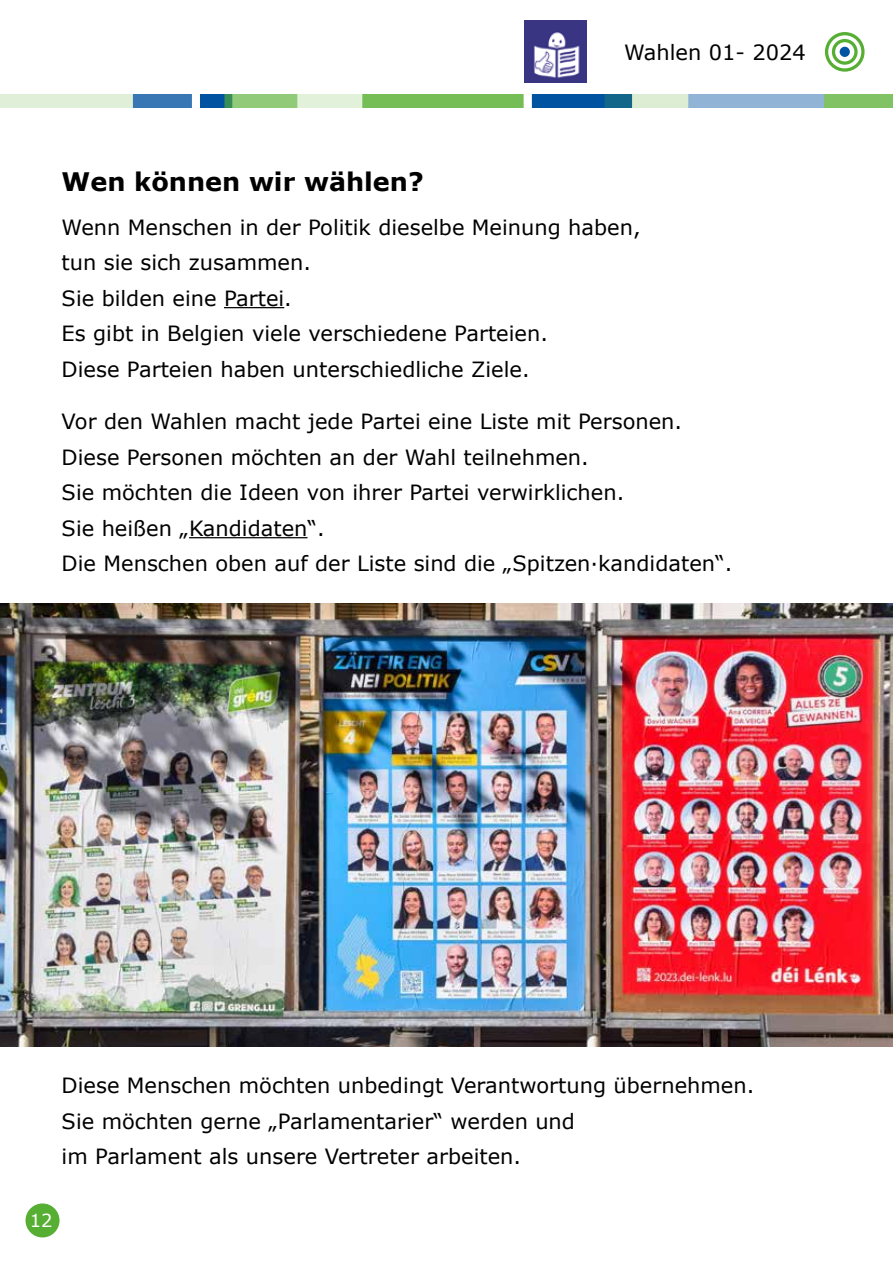
<style>
.page{position:relative;width:893px;height:1263px;background:#fff}
.page>*{position:absolute;margin:0;border:0;box-sizing:border-box;transform-origin:0 0}
.t1{font:700 25.5px "Verdana";color:#000}
.t2{font:21px/35.5px "Verdana";color:#000}
.t3{font:18px "Verdana";color:#fff}
</style>
<div class="page">
<img style="left:0;top:94px;width:893px;height:13px">
<div style="left:26px;top:1203px;width:34px;height:34px;background:#56af32;border-radius:50%"></div>
<svg style="left:827px;top:34px;width:36px;height:36px"></svg>
<div style="left:825px;top:32px;width:39px;height:40px;border:3px solid #56af32;border-radius:50%"></div>
<svg style="left:833px;top:41px;width:23px;height:22px"></svg>
<div style="left:832px;top:39px;width:26px;height:26px;border:3px solid #56af32;border-radius:50%"></div>
<div style="left:840px;top:47px;width:10px;height:10px;background:#0055a3;border-radius:50%"></div>
<hr style="left:224px;top:307px;width:60px;height:1px;background:#000">
<hr style="left:189px;top:537px;width:119px;height:1px;background:#000">
<img style="left:0;top:604px;width:893px;height:443px">
<img style="left:524px;top:21px;width:62px;height:62px">
<p class="t2" style="left:624px;top:34px;width:183px">Wahlen 01- 2024</p>
<p class="t1" style="left:62px;top:163px;width:364px">Wen können wir wählen?</p>
<p class="t2" style="left:62px;top:209px;width:581px">Wenn Menschen in der Politik dieselbe Meinung haben, tun sie sich zusammen.<br>Sie bilden eine Partei.<br>Es gibt in Belgien viele verschiedene Parteien.<br>Diese Parteien haben unterschiedliche Ziele.</p>
<p class="t2" style="left:62px;top:404px;width:672px">Vor den Wahlen macht jede Partei eine Liste mit Personen.<br>Diese Personen möchten an der Wahl teilnehmen.<br>Sie möchten die Ideen von ihrer Partei verwirklichen.<br>Sie heißen „Kandidaten“.<br>Die Menschen oben auf der Liste sind die „Spitzen·kandidaten“.</p>
<p class="t2" style="left:62px;top:1067px;width:694px">Diese Menschen möchten unbedingt Verantwortung übernehmen.<br>Sie möchten gerne „Parlamentarier“ werden und<br>im Parlament als unsere Vertreter arbeiten.</p>
<p class="t3" style="left:30px;top:1208px;width:24px">12</p>
</div>
